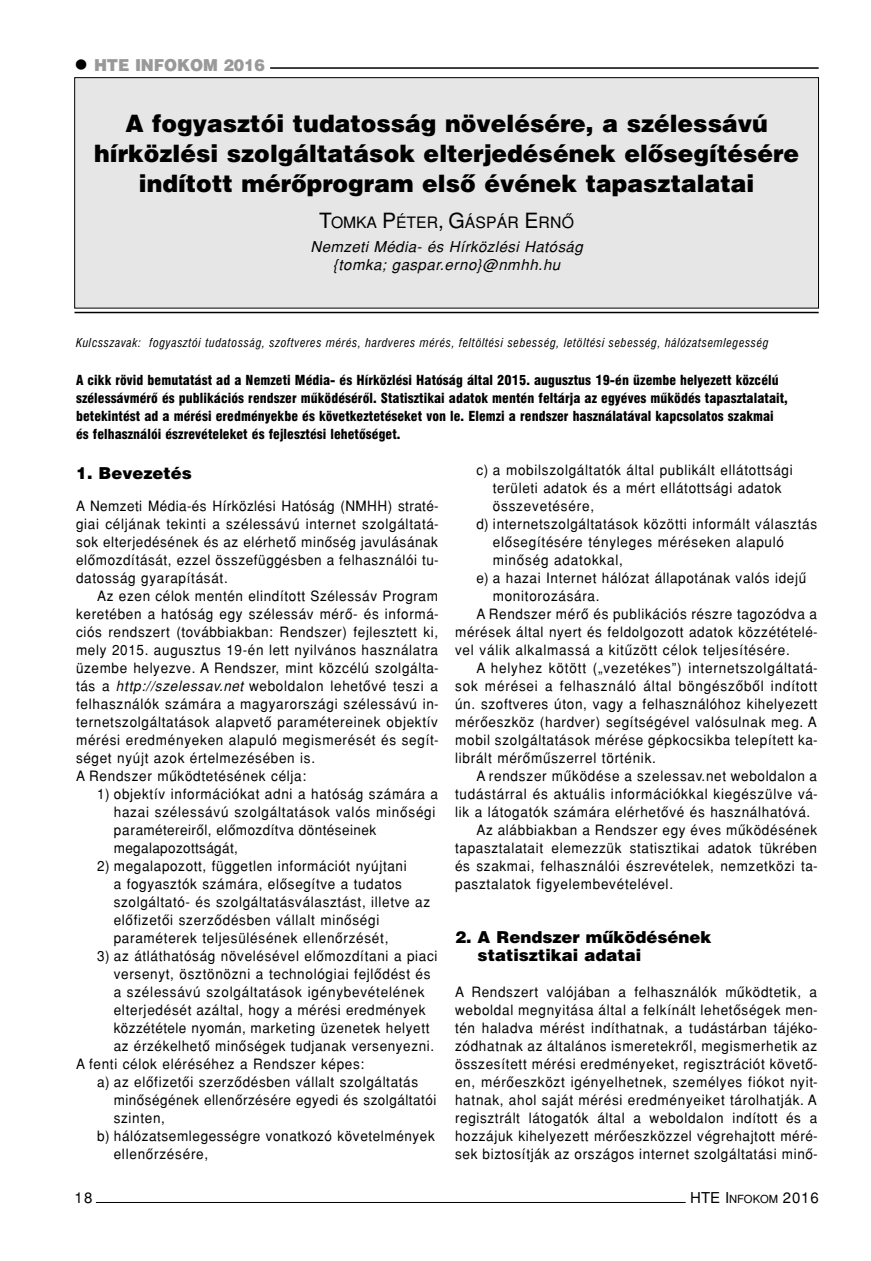
<style>
.page{position:relative;width:871px;height:1261px;background:#fff}
.page>*{position:absolute;margin:0;border:0;box-sizing:border-box;transform-origin:0 0}
.t1{font:900 24px/30px "H Helvetica";color:#000;text-align:center}
.t2{font:900 16.5px/18px "H Helvetica";color:#000}
.t3{font:900 16.5px "H Helvetica";letter-spacing:-.005em;color:#999;scale:.95 1}
.t4{font:15.75px "H Helvetica";letter-spacing:.005em;color:#000}
.t5{font:italic 15px/18px "H Helvetica";letter-spacing:.03em;color:#000;text-align:center}
.t6{font:15px "H Helvetica";letter-spacing:.055em;color:#000}
.t7{font:14.25px/18px "H Helvetica";letter-spacing:.05em;color:#000;scale:.95 1}
.t8{font:900 condensed 13.5px/18px "H Helvetica";letter-spacing:.005em;color:#000}
.t9{font:italic condensed 12px "H Helvetica";letter-spacing:.05em;color:#000}
.s1{font-size:21px}
.s2{font-style:italic}
.s3{font-size:11.25px}
</style>
<div class="page">
<hr style="left:96px;top:1202px;width:590px;height:1px;background:#000">
<hr style="left:75px;top:312px;width:744px;height:1px;background:#000">
<hr style="left:270px;top:67px;width:549px;height:2px;background:#000">
<div style="left:75px;top:78px;width:743px;height:230px;background:#e6e6e6"></div>
<p class="t3" style="left:94px;top:54px;width:181px">HTE INFOKOM 2016</p>
<h1 class="t1" style="left:94px;top:108px;width:706px">A fogyasztói tudatosság növelésére, a szélessávú hírközlési szolgáltatások elterjedésének elôsegítésére indított mérôprogram elsô évének tapasztalatai</h1>
<p class="t4" style="left:319px;top:213px;width:256px"><span class="s1">T</span>OMKA <span class="s1">P</span>ÉTER<span class="s1">, G</span>ÁSPÁR <span class="s1">E</span>RNÔ</p>
<p class="t5" style="left:310px;top:238px;width:274px">Nemzeti Média- és Hírközlési Hatóság {tomka; gaspar.erno}@nmhh.hu</p>
<p class="t9" style="left:76px;top:335px;width:694px">Kulcsszavak: fogyasztói tudatosság, szoftveres mérés, hardveres mérés, feltöltési sebesség, letöltési sebesség, hálózatsemlegesség</p>
<p class="t8" style="left:76px;top:371px;width:713px">A cikk rövid bemutatást ad a Nemzeti Média- és Hírközlési Hatóság által 2015. augusztus 19-én üzembe helyezett közcélú szélessávmérô és publikációs rendszer mûködésérôl. Statisztikai adatok mentén feltárja az egyéves mûködés tapasztalatait, betekintést ad a mérési eredményekbe és következtetéseket von le. Elemzi a rendszer használatával kapcsolatos szakmai és felhasználói észrevételeket és fejlesztési lehetôséget.</p>
<p class="t2" style="left:76px;top:464px;width:118px">1. Bevezetés</p>
<p class="t7" style="left:76px;top:496px;width:383px;text-align:justify">A Nemzeti Média-és Hírközlési Hatóság (NMHH) straté&shy;giai céljának tekinti a szélessávú internet szolgáltatá&shy;sok elterjedésének és az elérhetô minôség javulásának elômozdítását, ezzel összefüggésben a felhasználói tu&shy;datosság gyarapítását.</p>
<p class="t7" style="left:76px;top:586px;width:383px;text-indent:21px">Az ezen célok mentén elindított Szélessáv Program keretében a hatóság egy szélessáv mérô- és informá&shy;ciós rendszert (továbbiakban: Rendszer) fejlesztett ki, mely 2015. augusztus 19-én lett nyilvános használatra üzembe helyezve. A Rendszer, mint közcélú szolgálta&shy;tás a <span class="s2">http://szelessav.net</span> weboldalon lehetôvé teszi a felhasználók számára a magyarországi szélessávú in&shy;ternetszolgáltatások alapvetô paramétereinek objektív mérési eredményeken alapuló megismerését és segít&shy;séget nyújt azok értelmezésében is.<br>A Rendszer mûködtetésének célja:</p>
<p class="t7" style="left:114px;top:784px;width:343px;text-indent:-16px">1) objektív információkat adni a hatóság számára a hazai szélessávú szolgáltatások valós minôségi paramétereirôl, elômozdítva döntéseinek megalapozottságát,</p>
<p class="t7" style="left:114px;top:856px;width:335px;text-indent:-16px">2) megalapozott, független információt nyújtani<br>a fogyasztók számára, elôsegítve a tudatos szolgáltató- és szolgáltatásválasztást, illetve az elôfizetôi szerzôdésben vállalt minôségi paraméterek teljesülésének ellenôrzését,</p>
<p class="t7" style="left:97px;top:946px;width:360px">3) az átláthatóság növelésével elômozdítani a piaci</p>
<p class="t7" style="left:114px;top:964px;width:335px">versenyt, ösztönözni a technológiai fejlôdést és</p>
<p class="t7" style="left:114px;top:982px;width:329px">a szélessávú szolgáltatások igénybevételének</p>
<p class="t7" style="left:114px;top:1000px;width:330px">elterjedését azáltal, hogy a mérési eredmények</p>
<p class="t7" style="left:114px;top:1018px;width:334px">közzététele nyomán, marketing üzenetek helyett</p>
<p class="t7" style="left:114px;top:1036px;width:339px">az érzékelhetô minôségek tudjanak versenyezni.</p>
<p class="t7" style="left:76px;top:1054px;width:305px">A fenti célok eléréséhez a Rendszer képes:</p>
<p class="t7" style="left:97px;top:1072px;width:339px">a) az elôfizetôi szerzôdésben vállalt szolgáltatás</p>
<p class="t7" style="left:114px;top:1090px;width:341px">minôségének ellenôrzésére egyedi és szolgáltatói</p>
<p class="t7" style="left:114px;top:1108px;width:56px">szinten,</p>
<p class="t7" style="left:97px;top:1126px;width:357px">b) hálózatsemlegességre vonatkozó követelmények</p>
<p class="t7" style="left:114px;top:1144px;width:101px">ellenôrzésére,</p>
<p class="t7" style="left:476px;top:460px;width:335px">c) a mobilszolgáltatók által publikált ellátottsági</p>
<p class="t7" style="left:493px;top:478px;width:306px">területi adatok és a mért ellátottsági adatok</p>
<p class="t7" style="left:493px;top:496px;width:108px">összevetésére,</p>
<p class="t7" style="left:476px;top:514px;width:360px">d) internetszolgáltatások közötti informált választás</p>
<p class="t7" style="left:493px;top:532px;width:308px">elôsegítésére tényleges méréseken alapuló</p>
<p class="t7" style="left:493px;top:550px;width:138px">minôség adatokkal,</p>
<p class="t7" style="left:476px;top:568px;width:349px">e) a hazai Internet hálózat állapotának valós idejû</p>
<p class="t7" style="left:493px;top:586px;width:114px">monitorozására.</p>
<p class="t7" style="left:476px;top:604px;width:360px">A Rendszer mérô és publikációs részre tagozódva a</p>
<p class="t7" style="left:455px;top:622px;width:383px">mérések által nyert és feldolgozott adatok közzétételé-</p>
<p class="t7" style="left:455px;top:640px;width:354px">vel válik alkalmassá a kitûzött célok teljesítésére.</p>
<p class="t7" style="left:476px;top:658px;width:361px">A helyhez kötött („vezetékes”) internetszolgáltatá-</p>
<p class="t7" style="left:455px;top:676px;width:383px">sok mérései a felhasználó által böngészôbôl indított</p>
<p class="t7" style="left:455px;top:694px;width:383px">ún. szoftveres úton, vagy a felhasználóhoz kihelyezett</p>
<p class="t7" style="left:455px;top:712px;width:382px">mérôeszköz (hardver) segítségével valósulnak meg. A</p>
<p class="t7" style="left:455px;top:730px;width:383px">mobil szolgáltatások mérése gépkocsikba telepített ka-</p>
<p class="t7" style="left:455px;top:748px;width:213px">librált mérômûszerrel történik.</p>
<p class="t7" style="left:476px;top:766px;width:360px">A rendszer mûködése a szelessav.net weboldalon a</p>
<p class="t7" style="left:455px;top:784px;width:383px">tudástárral és aktuális információkkal kiegészülve vá-</p>
<p class="t7" style="left:455px;top:802px;width:375px">lik a látogatók számára elérhetôvé és használhatóvá.</p>
<p class="t7" style="left:476px;top:820px;width:360px">Az alábbiakban a Rendszer egy éves mûködésének</p>
<p class="t7" style="left:455px;top:838px;width:383px">tapasztalatait elemezzük statisztikai adatok tükrében</p>
<p class="t7" style="left:455px;top:856px;width:383px">és szakmai, felhasználói észrevételek, nemzetközi ta-</p>
<p class="t7" style="left:455px;top:874px;width:231px">pasztalatok figyelembevételével.</p>
<p class="t2" style="left:478px;top:927px;width:235px;text-indent:-22px">2. A Rendszer mûködésének statisztikai adatai</p>
<p class="t7" style="left:455px;top:982px;width:383px;text-align:justify">A Rendszert valójában a felhasználók mûködtetik, a weboldal megnyitása által a felkínált lehetôségek men&shy;tén haladva mérést indíthatnak, a tudástárban tájéko&shy;zódhatnak az általános ismeretekrôl, megismerhetik az összesített mérési eredményeket, regisztrációt követô&shy;en, mérôeszközt igényelhetnek, személyes fiókot nyit&shy;hatnak, ahol saját mérési eredményeiket tárolhatják. A regisztrált látogatók által a weboldalon indított és a hozzájuk kihelyezett mérôeszközzel végrehajtott méré&shy;sek biztosítják az országos internet szolgáltatási minô-</p>
<p class="t6" style="left:75px;top:1189px;width:20px">18</p>
<p class="t6" style="left:690px;top:1189px;width:130px">HTE I<span class="s3">NFOKOM</span> 2016</p>
</div>
